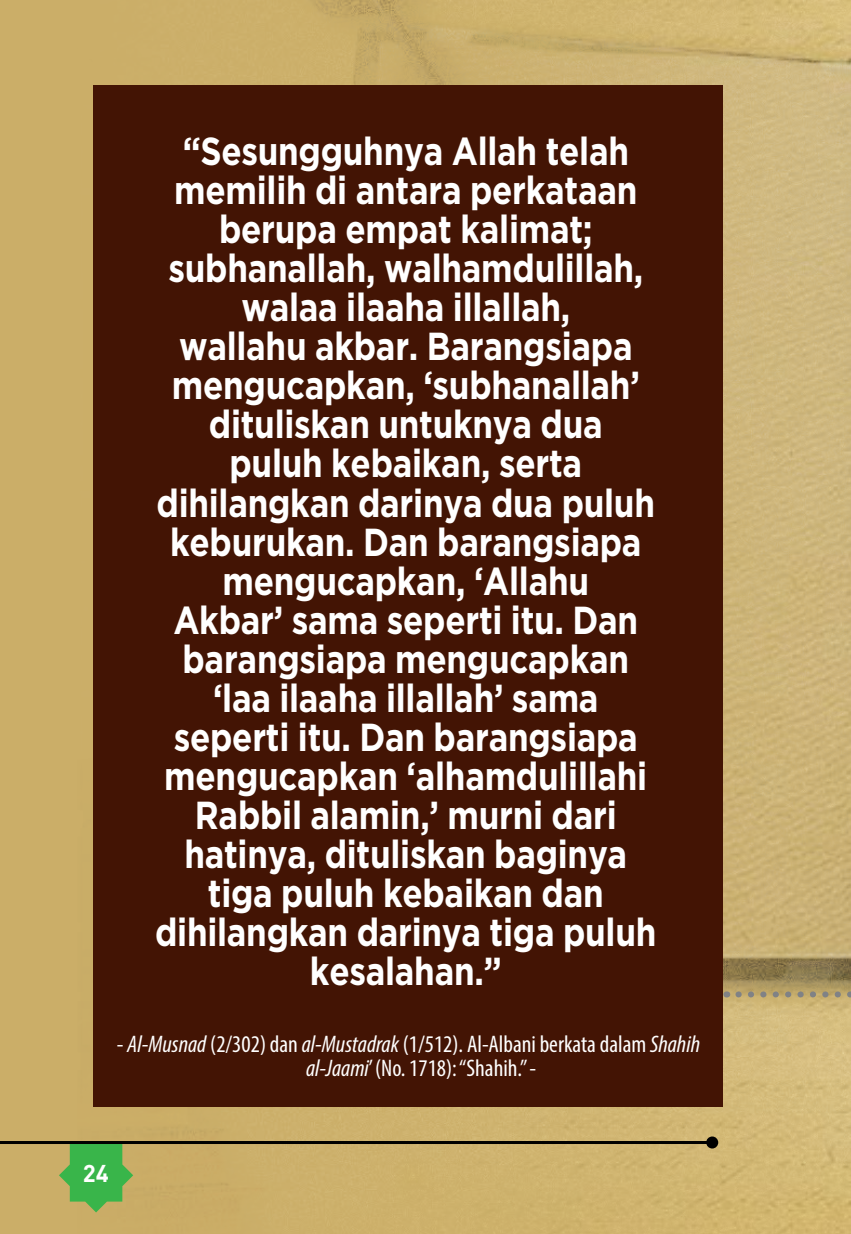
<style>
.page{position:relative;width:851px;height:1234px;background:#fff}
.page>*{position:absolute;margin:0;border:0;box-sizing:border-box;transform-origin:0 0}
.t1{font:700 39px/39px "Gotham";letter-spacing:-.01em;color:#fff;text-align:center;scale:.85 1}
.t2{font:condensed 24px/24px "Myriad Pro";color:#fff}
.t3{font:700 24px "DIN Pro";color:#fff}
.s1{font-style:italic}
</style>
<div class="page">
<img style="left:0;top:0;width:850px;height:1233px">
<div style="left:94px;top:85px;width:629px;height:1021px;background:#431404"></div>
<svg style="left:738px;top:991px;width:113px;height:6px"></svg>
<svg style="left:59px;top:1143px;width:74px;height:69px;background:#67af52"></svg>
<hr style="left:0;top:1140px;width:712px;height:3px;background:#000">
<div style="left:706px;top:1136px;width:12px;height:12px;background:#000;border-radius:50%"></div>
<p class="t1" style="left:155px;top:132px;width:591px">“Sesungguhnya Allah telah memilih di antara perkataan berupa empat kalimat; subhanallah, walhamdulillah, walaa ilaaha illallah,<br>wallahu akbar. Barangsiapa mengucapkan, ‘subhanallah’ dituliskan untuknya dua<br>puluh kebaikan, serta dihilangkan darinya dua puluh keburukan. Dan barangsiapa mengucapkan, ‘Allahu<br>Akbar’ sama seperti itu. Dan barangsiapa mengucapkan ‘laa ilaaha illallah’ sama seperti itu. Dan barangsiapa mengucapkan ‘alhamdulillahi<br>Rabbil alamin,’ murni dari hatinya, dituliskan baginya tiga puluh kebaikan dan dihilangkan darinya tiga puluh kesalahan.”</p>
<p class="t2" style="left:306px;top:1031px;width:395px;text-indent:-189px">- <span class="s1">Al-Musnad</span> (2/302) dan <span class="s1">al-Mustadrak</span> (1/512). Al-Albani berkata dalam <span class="s1">Shahih al-Jaami</span>’ (No. 1718): “Shahih.” -</p>
<p class="t3" style="left:83px;top:1156px;width:28px">24</p>
</div>
